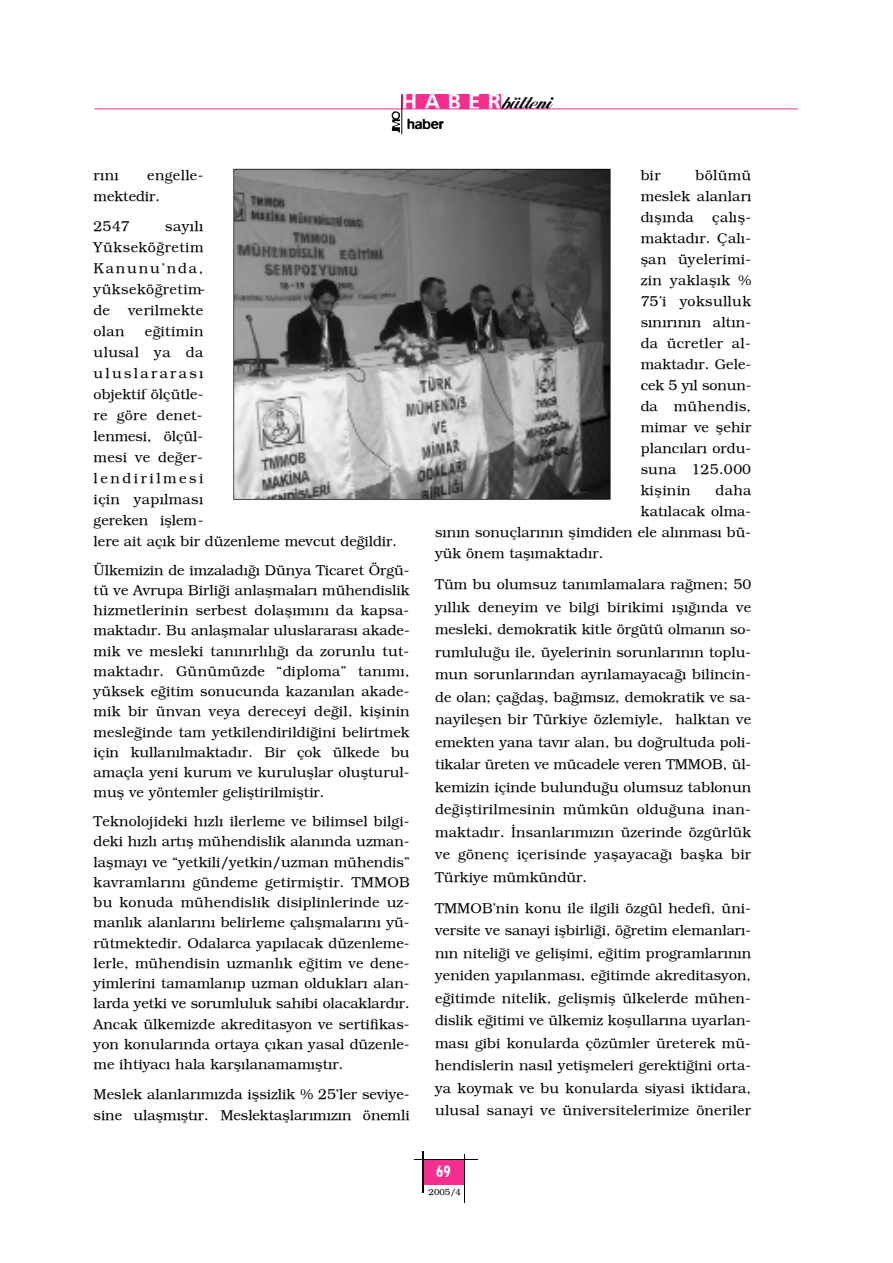
<style>
.page{position:relative;width:893px;height:1263px;background:#fff}
.page>*{position:absolute;margin:0;border:0;box-sizing:border-box;transform-origin:0 0}
.t1{font:21px "Alice Script";color:#000}
.t2{font:500 15px "Blur";color:#000}
.t3{font:700 condensed 15px "Futura";color:#fff}
.t4{font:14.25px/21px "Bookman";letter-spacing:.005em;color:#000;text-align:justify}
.t5{font:14.25px/21px "Bookman";letter-spacing:.03em;color:#000}
.t6{font:8.7px "Bookman";color:#000}
.s1{font-family:"Frugal Sans";font-weight:700;font-size:22.5px;color:#fff}
</style>
<div class="page">
<div style="left:422px;top:1160px;width:42px;height:24px;background:#f52e90"></div>
<hr style="left:464px;top:1154px;width:1px;height:49px;background:#000">
<hr style="left:414px;top:1160px;width:64px;height:1px;background:#000">
<svg style="left:391px;top:112px;width:9px;height:20px"></svg>
<div style="left:402px;top:94px;width:98px;height:15px;background:#f52e90"></div>
<hr style="left:94px;top:109px;width:703px;height:1px;background:#f52e90">
<hr style="left:401px;top:94px;width:1px;height:40px;background:#000">
<hr style="left:422px;top:1151px;width:1px;height:41px;background:#000">
<svg style="left:233px;top:169px;width:377px;height:331px;background:#7c7c7c"></svg>
<h1 class="t1" style="left:401px;top:89px;width:150px"><span class="s1">H A B E R</span>bülteni</h1>
<p class="t2" style="left:407px;top:115px;width:39px">haber</p>
<p class="t4" style="left:94px;top:165px;width:111px;text-indent:54px">engelle&shy;mektedir.</p>
<p class="t4" style="left:94px;top:215px;width:38px">2547</p>
<p class="t4" style="left:94px;top:165px;width:27px">r›n›</p>
<p class="t5" style="left:94px;top:215px;width:113px;text-indent:72px">say›l›<br>Y ü k s e k ö ¤ r e tim<br>K a n u n u ’ n d a , y ü k s e k ö ¤ r e tim&shy;de</p>
<p class="t5" style="left:128px;top:300px;width:77px">verilmekte</p>
<p class="t4" style="left:94px;top:321px;width:33px">olan</p>
<p class="t4" style="left:94px;top:321px;width:305px;text-align:left;text-indent:51px">e¤itimin<br>ulusal ya da<br>u l u s l a r a r a s ›<br>objektif ölçütle-<br>re göre denet-<br>lenmesi, ölçül-<br>mesi ve de¤er-<br>l e n d i r i l m e s i<br>için yap›lmas›<br>gereken ifllem-<br>lere ait aç›k bir düzenleme mevcut de¤ildir.</p>
<p class="t4" style="left:94px;top:560px;width:317px;line-height:20.2px">Ülkemizin de imzalad›¤› Dünya Ticaret Örgü&shy;tü ve Avrupa Birli¤i anlaflmalar› mühendislik hizmetlerinin serbest dolafl›m›n› da kapsa&shy;maktad›r. Bu anlaflmalar uluslararas› akade&shy;mik ve mesleki tan›n›rl›l›¤› da zorunlu tut&shy;maktad›r. Günümüzde “diploma” tan›m›, yüksek e¤itim sonucunda kazan›lan akade&shy;mik bir ünvan veya dereceyi de¤il, kiflinin mesle¤inde tam yetkilendirildi¤ini belirtmek için kullan›lmaktad›r. Bir çok ülkede bu amaçla yeni kurum ve kurulufllar oluflturul&shy;mufl ve yöntemler gelifltirilmifltir.</p>
<p class="t4" style="left:94px;top:811px;width:317px;line-height:20.2px">Teknolojideki h›zl› ilerleme ve bilimsel bilgi&shy;deki h›zl› art›fl mühendislik alan›nda uzman&shy;laflmay› ve “yetkili/yetkin/uzman mühendis” kavramlar›n› gündeme getirmifltir. TMMOB bu konuda mühendislik disiplinlerinde uz&shy;manl›k alanlar›n› belirleme çal›flmalar›n› yü&shy;rütmektedir. Odalarca yap›lacak düzenleme&shy;lerle, mühendisin uzmanl›k e¤itim ve dene&shy;yimlerini tamamlan›p uzman olduklar› alan&shy;larda yetki ve sorumluluk sahibi olacaklard›r.<br>Ancak ülkemizde akreditasyon ve sertifikas&shy;yon konular›nda ortaya ç›kan yasal düzenle&shy;me ihtiyac› hala karfl›lanamam›flt›r.</p>
<p class="t4" style="left:94px;top:1083px;width:317px">Meslek alanlar›m›zda iflsizlik % 25’ler seviye&shy;sine ulaflm›flt›r. Meslektafllar›m›z›n önemli</p>
<p class="t4" style="left:640px;top:165px;width:21px">bir</p>
<p class="t4" style="left:640px;top:165px;width:112px;text-indent:55px">bölümü meslek alanlar› d›fl›nda</p>
<p class="t4" style="left:640px;top:207px;width:112px;text-indent:71px">çal›fl&shy;maktad›r. Çal›- flan üyelerimi&shy;zin yaklafl›k % 75’i yoksulluk s›n›r›n›n alt›n&shy;da ücretler al&shy;maktad›r. Gele&shy;cek 5 y›l sonun&shy;da mühendis, mimar ve flehir planc›lar› ordu&shy;suna 125.000 kiflinin</p>
<p class="t4" style="left:715px;top:480px;width:37px">daha</p>
<p class="t4" style="left:640px;top:501px;width:112px">kat›lacak olma-</p>
<p class="t4" style="left:435px;top:522px;width:317px">s›n›n sonuçlar›n›n flimdiden ele al›nmas› bü-</p>
<p class="t4" style="left:435px;top:543px;width:170px">yük önem tafl›maktad›r.</p>
<p class="t4" style="left:435px;top:573px;width:317px;line-height:22.5px">Tüm bu olumsuz tan›mlamalara ra¤men; 50 y›ll›k deneyim ve bilgi birikimi ›fl›¤›nda ve mesleki, demokratik kitle örgütü olman›n so&shy;rumlulu¤u ile, üyelerinin sorunlar›n›n toplu&shy;mun sorunlar›ndan ayr›lamayaca¤› bilincin&shy;de olan; ça¤dafl, ba¤›ms›z, demokratik ve sa&shy;nayileflen bir Türkiye özlemiyle, halktan ve emekten yana tav›r alan, bu do¤rultuda poli&shy;tikalar üreten ve mücadele veren TMMOB, ül&shy;kemizin içinde bulundu¤u olumsuz tablonun de¤ifltirilmesinin mümkün oldu¤una inan&shy;maktad›r. ‹nsanlar›m›z›n üzerinde özgürlük ve gönenç içerisinde yaflayaca¤› baflka bir Türkiye mümkündür.</p>
<p class="t4" style="left:435px;top:897px;width:317px;line-height:22.5px">TMMOB’nin konu ile ilgili özgül hedefi, üni&shy;versite ve sanayi iflbirli¤i, ö¤retim elemanlar›- n›n niteli¤i ve geliflimi, e¤itim programlar›n›n yeniden yap›lanmas›, e¤itimde akreditasyon, e¤itimde nitelik, geliflmifl ülkelerde mühen&shy;dislik e¤itimi ve ülkemiz koflullar›na uyarlan&shy;mas› gibi konularda çözümler üreterek mü&shy;hendislerin nas›l yetiflmeleri gerekti¤ini orta&shy;ya koymak ve bu konularda siyasi iktidara, ulusal sanayi ve üniversitelerimize öneriler</p>
<p class="t3" style="left:436px;top:1162px;width:16px">69</p>
<p class="t6" style="left:428px;top:1187px;width:34px">2005/4</p>
</div>
